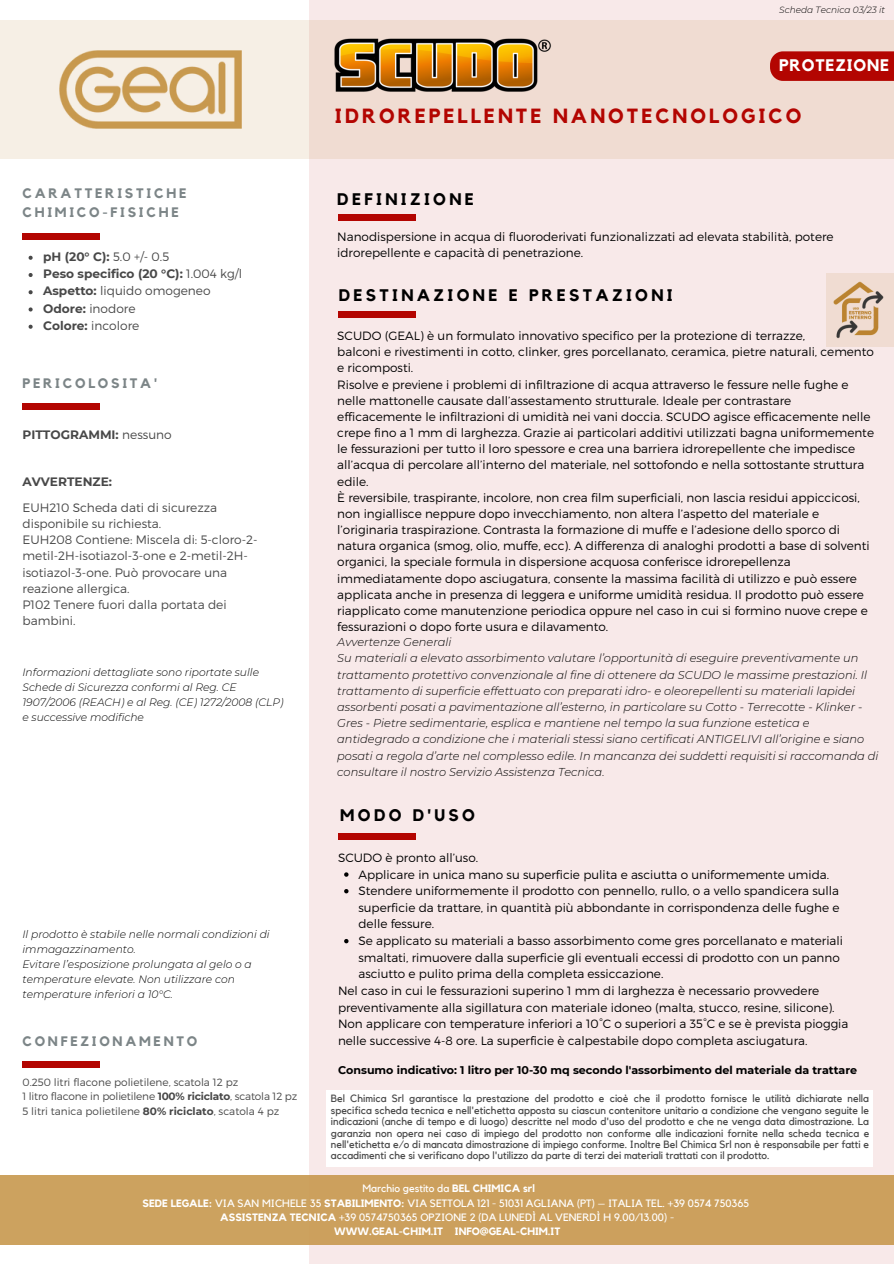
<style>
.page{position:relative;width:894px;height:1264px;background:#fff}
.page>*{position:absolute;margin:0;border:0;box-sizing:border-box;transform-origin:0 0}
.t1{font:700 20.4px "Kollektif";letter-spacing:.145em;color:#b30501}
.t2{font:700 16.65px "Kollektif";letter-spacing:.2em;color:#000}
.t3{font:700 16.65px "Kollektif";letter-spacing:.05em;color:#fff}
.t4{font:700 13.65px/19.2px "Kollektif";letter-spacing:.2em;color:#7c8587}
.t5{font:300 12.15px/16.2px "Montserrat";color:#484848}
.t6{font:700 12.15px "Montserrat";color:#484848}
.t7{font:300 12px/16.2px "Montserrat";color:#000}
.t8{font:italic 300 11.4px/16.2px "Montserrat";color:#000}
.t9{font:700 11.1px "Montserrat";color:#000}
.t10{font:italic 300 10.65px/15.1px "Montserrat";color:#000}
.t11{font:10.65px "Kollektif";color:#fff}
.t12{font:700 10.65px "Kollektif";color:#fff}
.t13{font:10.5px/11.4px "Kollektif";color:#484848;text-align:justify}
.t14{font:300 10.5px "Montserrat";color:#484848}
.t15{font:italic 300 9px "Montserrat";color:#000}
.s1{font-weight:300}
.s2{font-weight:700}
</style>
<div class="page">
<div style="left:309px;top:0;width:584px;height:1263px;background:#f8e9e9"></div>
<div style="left:0;top:20px;width:893px;height:139px;background:linear-gradient(to right,#f5eee4,#eed6cc)"></div>
<div style="left:22px;top:403px;width:78px;height:7px;background:#b30501"></div>
<img style="left:59px;top:50px;width:183px;height:78px">
<div style="left:0;top:1175px;width:893px;height:69px;background:#cca05d"></div>
<div style="left:338px;top:214px;width:78px;height:7px;background:#b30501"></div>
<div style="left:338px;top:311px;width:77px;height:7px;background:#b30501"></div>
<div style="left:338px;top:833px;width:78px;height:7px;background:#b30501"></div>
<div style="left:22px;top:1060px;width:78px;height:7px;background:#b30501"></div>
<div style="left:22px;top:233px;width:78px;height:7px;background:#b30501"></div>
<div style="left:825px;top:273px;width:68px;height:73px;background:#f0dcd2"></div>
<img style="left:825px;top:278px;width:59px;height:63px">
<div style="left:769px;top:51px;width:124px;height:30px;background:#b30501"></div>
<img style="left:335px;top:39px;width:216px;height:54px">
<svg style="left:344px;top:872px;width:4px;height:4px"></svg>
<svg style="left:344px;top:889px;width:4px;height:4px"></svg>
<svg style="left:344px;top:939px;width:4px;height:4px"></svg>
<svg style="left:29px;top:256px;width:4px;height:4px"></svg>
<svg style="left:29px;top:273px;width:4px;height:4px"></svg>
<svg style="left:29px;top:290px;width:4px;height:4px"></svg>
<svg style="left:29px;top:307px;width:4px;height:4px"></svg>
<svg style="left:29px;top:325px;width:4px;height:4px"></svg>
<div style="left:326px;top:1090px;width:546px;height:76px;background:#fff"></div>
<p class="t15" style="left:779px;top:4px;width:107px">Scheda Tecnica 03/23 it</p>
<p class="t3" style="left:778px;top:58px;width:111px">PROTEZIONE</p>
<p class="t4" style="left:22px;top:184px;width:165px">CARATTERISTICHE<br>CHIMICO-FISICHE</p>
<p class="t6" style="left:43px;top:249px;width:128px">pH (20° C): <span class="s1">5.0 +/- 0.5</span></p>
<p class="t6" style="left:43px;top:266px;width:200px">Peso specifico (20 °C): <span class="s1">1.004 kg/l</span></p>
<p class="t5" style="left:43px;top:282px;width:169px"><span class="s2">Aspetto:</span> liquido omogeneo</p>
<p class="t5" style="left:43px;top:299px;width:94px"><span class="s2">Odore:</span> inodore</p>
<p class="t5" style="left:43px;top:317px;width:98px"><span class="s2">Colore:</span> incolore</p>
<p class="t4" style="left:22px;top:374px;width:136px">PERICOLOSITA'</p>
<p class="t6" style="left:22px;top:427px;width:151px">PITTOGRAMMI: <span class="s1">nessuno</span></p>
<p class="t6" style="left:22px;top:474px;width:91px">AVVERTENZE:</p>
<p class="t5" style="left:22px;top:498px;width:196px">EUH210 Scheda dati di sicurezza disponibile su richiesta.</p>
<p class="t5" style="left:22px;top:531px;width:237px">EUH208 Contiene: Miscela di: 5-cloro-2- metil-2H-isotiazol-3-one e 2-metil-2H&shy;isotiazol-3-one. Può provocare una reazione allergica.</p>
<p class="t5" style="left:22px;top:596px;width:206px">P102 Tenere fuori dalla portata dei bambini.</p>
<p class="t10" style="left:22px;top:664px;width:262px">Informazioni dettagliate sono riportate sulle Schede di Sicurezza conformi al Reg. CE 1907/2006 (REACH) e al Reg. (CE) 1272/2008 (CLP) e successive modifiche</p>
<p class="t10" style="left:22px;top:926px;width:249px">Il prodotto è stabile nelle normali condizioni di immagazzinamento.</p>
<p class="t10" style="left:22px;top:956px;width:231px">Evitare l’esposizione prolungata al gelo o a temperature elevate. Non utilizzare con temperature inferiori a 10°C.</p>
<p class="t4" style="left:22px;top:1032px;width:176px">CONFEZIONAMENTO</p>
<p class="t14" style="left:22px;top:1075px;width:217px">0.250 litri flacone polietilene, scatola 12 pz</p>
<p class="t14" style="left:22px;top:1089px;width:276px">1 litro flacone in polietilene <span class="s2">100% riciclato</span>, scatola 12 pz</p>
<p class="t14" style="left:22px;top:1104px;width:258px">5 litri tanica polietilene <span class="s2">80% riciclato</span>, scatola 4 pz</p>
<p class="t1" style="left:335px;top:106px;width:468px">IDROREPELLENTE NANOTECNOLOGICO</p>
<p class="t2" style="left:337px;top:191px;width:138px">DEFINIZIONE</p>
<p class="t7" style="left:337px;top:228px;width:497px">Nanodispersione in acqua di fluoroderivati funzionalizzati ad elevata stabilità, potere idrorepellente e capacità di penetrazione.</p>
<p class="t2" style="left:338px;top:288px;width:335px">DESTINAZIONE E PRESTAZIONI</p>
<p class="t7" style="left:337px;top:327px;width:469px">SCUDO (GEAL) è un formulato innovativo specifico per la protezione di terrazze,</p>
<p class="t7" style="left:337px;top:343px;width:538px">balconi e rivestimenti in cotto, clinker, gres porcellanato, ceramica, pietre naturali, cemento e ricomposti.</p>
<p class="t7" style="left:337px;top:375px;width:538px">Risolve e previene i problemi di infiltrazione di acqua attraverso le fessure nelle fughe e nelle mattonelle causate dall’assestamento strutturale. Ideale per contrastare efficacemente le infiltrazioni di umidità nei vani doccia. SCUDO agisce efficacemente nelle crepe fino a 1 mm di larghezza. Grazie ai particolari additivi utilizzati bagna uniformemente le fessurazioni per tutto il loro spessore e crea una barriera idrorepellente che impedisce all’acqua di percolare all’interno del materiale, nel sottofondo e nella sottostante struttura edile.</p>
<p class="t7" style="left:337px;top:488px;width:533px">È reversibile, traspirante, incolore, non crea film superficiali, non lascia residui appiccicosi, non ingiallisce neppure dopo invecchiamento, non altera l’aspetto del materiale e l’originaria traspirazione. Contrasta la formazione di muffe e l’adesione dello sporco di natura organica (smog, olio, muffe, ecc). A differenza di analoghi prodotti a base di solventi organici, la speciale formula in dispersione acquosa conferisce idrorepellenza immediatamente dopo asciugatura, consente la massima facilità di utilizzo e può essere applicata anche in presenza di leggera e uniforme umidità residua. Il prodotto può essere riapplicato come manutenzione periodica oppure nel caso in cui si formino nuove crepe e fessurazioni o dopo forte usura e dilavamento.</p>
<p class="t8" style="left:337px;top:634px;width:116px">Avvertenze Generali</p>
<p class="t8" style="left:337px;top:650px;width:542px">Su materiali a elevato assorbimento valutare l’opportunità di eseguire preventivamente un trattamento protettivo convenzionale al fine di ottenere da SCUDO le massime prestazioni. Il trattamento di superficie effettuato con preparati idro- e oleorepellenti su materiali lapidei assorbenti posati a pavimentazione all’esterno, in particolare su Cotto - Terrecotte - Klinker - Gres - Pietre sedimentarie, esplica e mantiene nel tempo la sua funzione estetica e antidegrado a condizione che i materiali stessi siano certificati ANTIGELIVI all’origine e siano posati a regola d’arte nel complesso edile. In mancanza dei suddetti requisiti si raccomanda di consultare il nostro Servizio Assistenza Tecnica.</p>
<p class="t2" style="left:340px;top:807px;width:136px">MODO D'USO</p>
<p class="t7" style="left:338px;top:848px;width:142px">SCUDO è pronto all’uso.</p>
<p class="t7" style="left:358px;top:865px;width:472px">Applicare in unica mano su superficie pulita e asciutta o uniformemente umida.</p>
<p class="t7" style="left:358px;top:882px;width:482px;line-height:16.6px;text-align:justify">Stendere uniformemente il prodotto con pennello, rullo, o a vello spandicera sulla superficie da trattare, in quantità più abbondante in corrispondenza delle fughe e delle fessure.</p>
<p class="t7" style="left:358px;top:931px;width:486px;line-height:16.6px">Se applicato su materiali a basso assorbimento come gres porcellanato e materiali smaltati, rimuovere dalla superficie gli eventuali eccessi di prodotto con un panno asciutto e pulito prima della completa essiccazione.</p>
<p class="t7" style="left:338px;top:981px;width:498px;line-height:16.6px">Nel caso in cui le fessurazioni superino 1 mm di larghezza è necessario provvedere preventivamente alla sigillatura con materiale idoneo (malta, stucco, resine, silicone).</p>
<p class="t7" style="left:338px;top:1015px;width:512px;line-height:16.6px">Non applicare con temperature inferiori a 10°C o superiori a 35°C e se è prevista pioggia nelle successive 4-8 ore. La superficie è calpestabile dopo completa asciugatura.</p>
<p class="t9" style="left:338px;top:1063px;width:520px">Consumo indicativo: 1 litro per 10-30 mq secondo l'assorbimento del materiale da trattare</p>
<p class="t13" style="left:331px;top:1093px;width:539px">Bel Chimica Srl garantisce la prestazione del prodotto e cioè che il prodotto fornisce le utilità dichiarate nella specifica scheda tecnica e nell'etichetta apposta su ciascun contenitore unitario a condizione che vengano seguite le indicazioni (anche di tempo e di luogo) descritte nel modo d'uso del prodotto e che ne venga data dimostrazione. La garanzia non opera nei caso di impiego del prodotto non conforme alle indicazioni fornite nella scheda tecnica e nell'etichetta e/o di mancata dimostrazione di impiego conforme. Inoltre Bel Chimica Srl non è responsabile per fatti e accadimenti che si verificano dopo l'utilizzo da parte di terzi dei materiali trattati con il prodotto.</p>
<p class="t11" style="left:362px;top:1183px;width:174px">Marchio gestito da <span class="s2">BEL CHIMICA srl</span></p>
<p class="t11" style="left:142px;top:1197px;width:608px"><span class="s2">SEDE LEGALE:</span> VIA SAN MICHELE 35 <span class="s2">STABILIMENTO:</span> VIA SETTOLA 121 - 51031 AGLIANA (PT) – ITALIA TEL. +39 0574 750365</p>
<p class="t11" style="left:220px;top:1211px;width:455px"><span class="s2">ASSISTENZA TECNICA</span> +39 0574750365 OPZIONE 2 (DA LUNEDÌ AL VENERDÌ H 9.00/13.00) -</p>
<p class="t12" style="left:334px;top:1226px;width:228px">WWW.GEAL-CHIM.IT INFO@GEAL-CHIM.IT</p>
</div>
